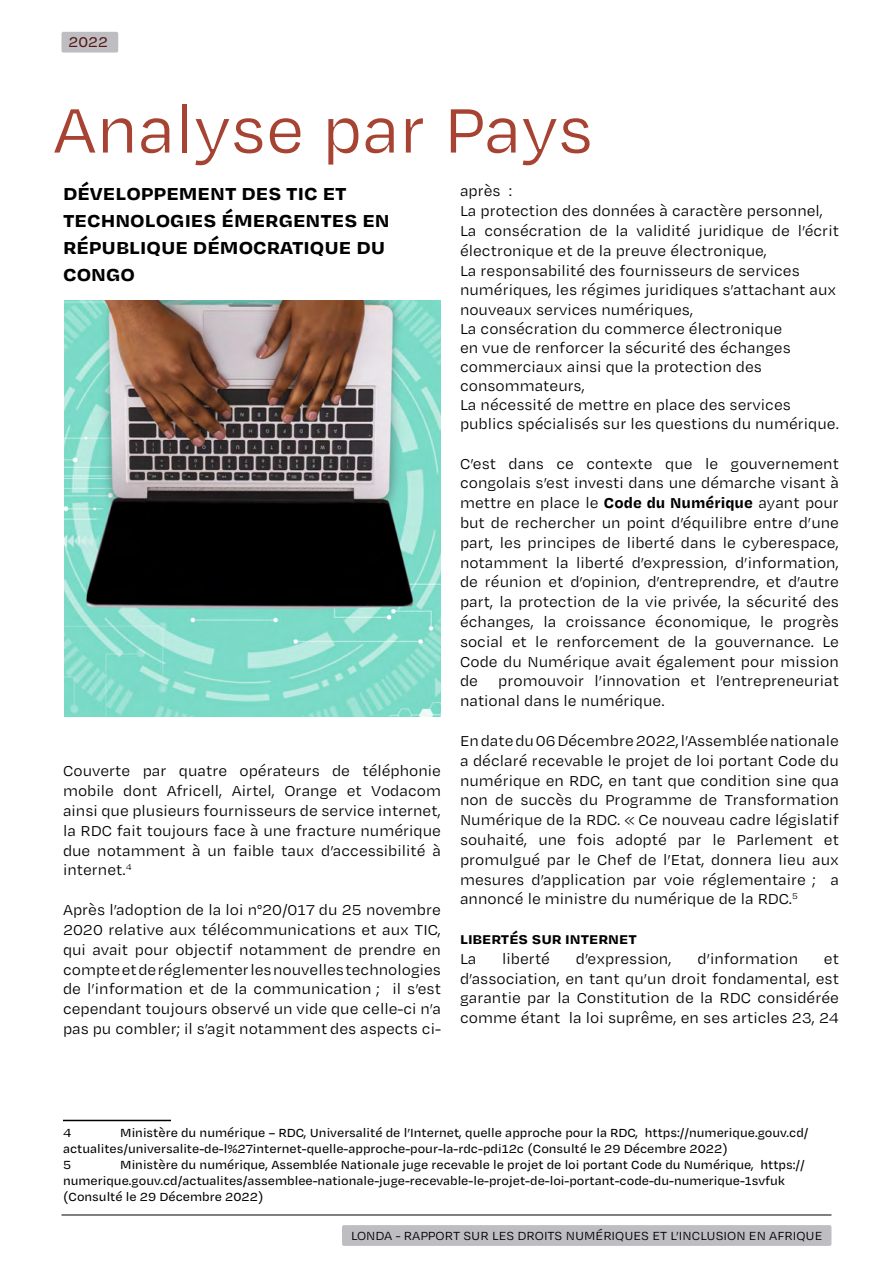
<style>
.page{position:relative;width:893px;height:1263px;background:#fff}
.page>*{position:absolute;margin:0;border:0;box-sizing:border-box;transform-origin:0 0}
.t1{font:72px "Degular Text";color:#a74332}
.t2{font:700 22.5px/27px "Degular Text";color:#000}
.t3{font:16.5px/19.8px "Degular Text";color:#000;text-align:justify}
.t4{font:700 16.5px "Degular Text";color:#000}
.t5{font:500 16.2px "Degular Text";color:#561811}
.t6{font:500 13.5px/16.2px "Degular Text";color:#000}
.t7{font:13.5px "Degular Text";color:#000}
.s1{font-weight:700}
</style>
<div class="page">
<div style="left:342px;top:1225px;width:489px;height:21px;background:#bebdc2;border-radius:2px"></div>
<hr style="left:62px;top:1214px;width:769px;height:1px;background:#000">
<div style="left:61px;top:32px;width:57px;height:21px;background:#bebdc2;border-radius:2px"></div>
<hr style="left:63px;top:1120px;width:108px;height:1px;background:#000">
<img style="left:64px;top:300px;width:376px;height:416px">
<p class="t5" style="left:68px;top:31px;width:41px">2022</p>
<h1 class="t1" style="left:53px;top:84px;width:542px">Analyse par Pays</h1>
<h2 class="t2" style="left:63px;top:178px;width:328px">Développement des TIC et<br>Technologies émergentes en<br>République Démocratique du<br>Congo</h2>
<p class="t3" style="left:63px;top:761px;width:380px">Couverte par quatre opérateurs de téléphonie mobile dont Africell, Airtel, Orange et Vodacom ainsi que plusieurs fournisseurs de service internet, la RDC fait toujours face à une fracture numérique due notamment à un faible taux d’accessibilité à internet.<sup>4</sup></p>
<p class="t3" style="left:63px;top:899px;width:380px">Après l’adoption de la loi n°20/017 du 25 novembre 2020 relative aux télécommunications et aux TIC, qui avait pour objectif notamment de prendre en compte et de réglementer les nouvelles technologies de l’information et de la communication ; il s’est cependant toujours observé un vide que celle-ci n’a pas pu combler; il s’agit notamment des aspects ci-</p>
<p class="t3" style="left:460px;top:181px;width:380px;line-height:19.4px;text-align:left">après :<br>La protection des données à caractère personnel, La consécration de la validité juridique de l’écrit électronique et de la preuve électronique,<br>La responsabilité des fournisseurs de services numériques, les régimes juridiques s’attachant aux nouveaux services numériques,<br>La consécration du commerce électronique<br>en vue de renforcer la sécurité des échanges commerciaux ainsi que la protection des consommateurs,<br>La nécessité de mettre en place des services publics spécialisés sur les questions du numérique.</p>
<p class="t3" style="left:460px;top:453px;width:380px">C’est dans ce contexte que le gouvernement congolais s’est investi dans une démarche visant à mettre en place le <span class="s1">Code du Numérique</span> ayant pour but de rechercher un point d’équilibre entre d’une part, les principes de liberté dans le cyberespace, notamment la liberté d’expression, d’information, de réunion et d’opinion, d’entreprendre, et d’autre part, la protection de la vie privée, la sécurité des échanges, la croissance économique, le progrès social et le renforcement de la gouvernance. Le Code du Numérique avait également pour mission de promouvoir l’innovation et l’entrepreneuriat national dans le numérique.</p>
<p class="t3" style="left:460px;top:730px;width:380px">En date du 06 Décembre 2022, l’Assemblée nationale a déclaré recevable le projet de loi portant Code du numérique en RDC, en tant que condition sine qua non de succès du Programme de Transformation Numérique de la RDC. « Ce nouveau cadre législatif souhaité, une fois adopté par le Parlement et promulgué par le Chef de l’Etat, donnera lieu aux mesures d’application par voie réglementaire ; a annoncé le ministre du numérique de la RDC.<sup>5</sup></p>
<p class="t4" style="left:460px;top:927px;width:178px">Li bertés sur Internet</p>
<p class="t3" style="left:460px;top:948px;width:18px">La</p>
<p class="t3" style="left:502px;top:948px;width:49px">liberté</p>
<p class="t3" style="left:576px;top:948px;width:97px">d’expression,</p>
<p class="t3" style="left:697px;top:948px;width:102px">d’information</p>
<p class="t3" style="left:460px;top:948px;width:380px;text-indent:364px">et d’association, en tant qu’un droit fondamental, est garantie par la Constitution de la RDC considérée comme étant la loi suprême, en ses articles 23, 24</p>
<p class="t6" style="left:63px;top:1124px;width:747px;text-indent:57px">Ministère du numérique – RDC, Universalité de l’Internet, quelle approche pour la RDC, https://numerique.gouv.cd/ actualites/universalite-de-l%27internet-quelle-approche-pour-la-rdc-pdi12c (Consulté le 29 Décembre 2022)<br>5</p>
<p class="t6" style="left:63px;top:1124px;width:10px">4</p>
<p class="t6" style="left:63px;top:1156px;width:743px;text-indent:57px">Ministère du numérique, Assemblée Nationale juge recevable le projet de loi portant Code du Numérique, https:// numerique.gouv.cd/actualites/assemblee-nationale-juge-recevable-le-projet-de-loi-portant-code-du-numerique-1svfuk (Consulté le 29 Décembre 2022)</p>
<p class="t7" style="left:351px;top:1227px;width:473px">LONDA - RAPPORT SUR LES DROITS NUMÉRIQUES ET L’INCLUSION EN AFRIQUE</p>
</div>
